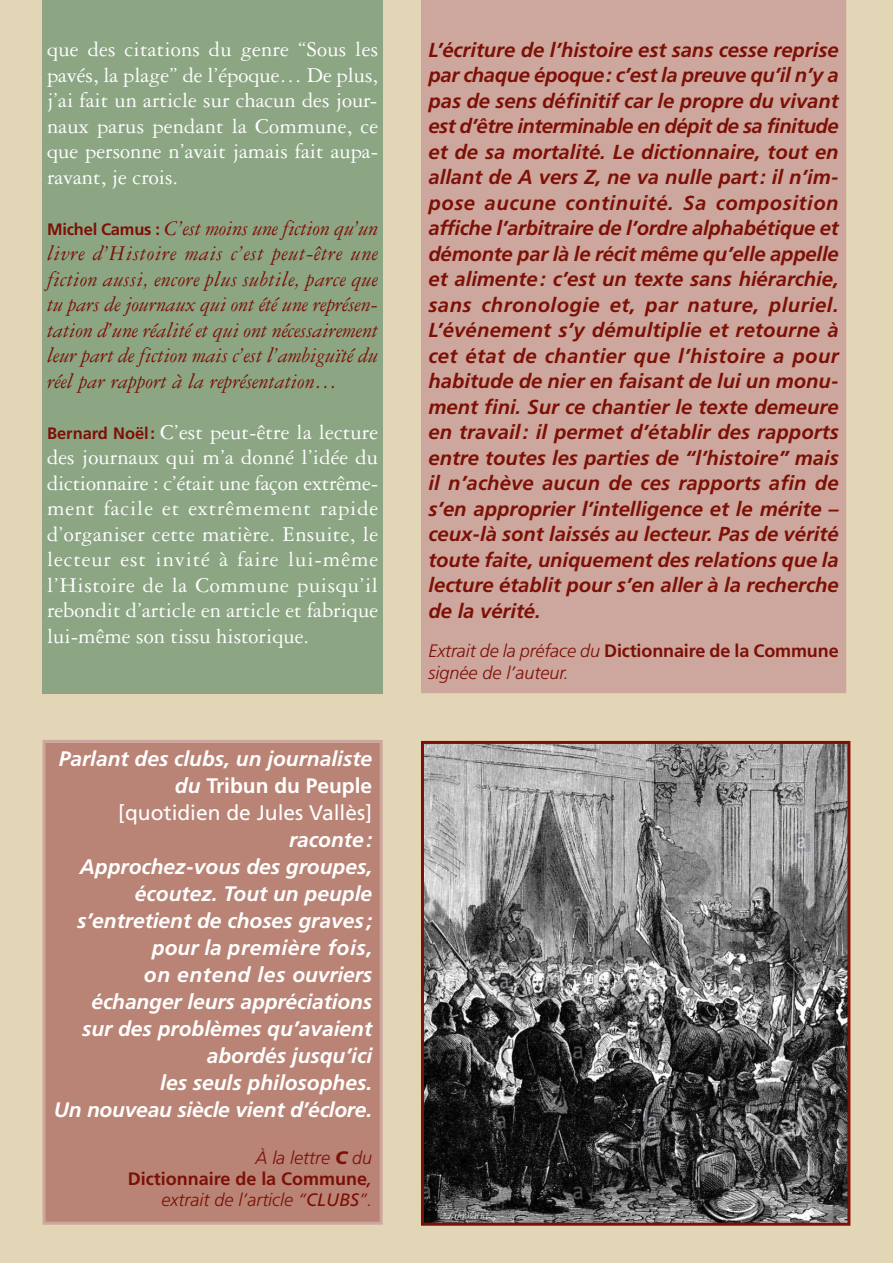
<style>
.page{position:relative;width:893px;height:1263px;background:#e3d6b6}
.page>*{position:absolute;margin:0;border:0;box-sizing:border-box;transform-origin:0 0}
.t1{font:22.5px/25.5px "Garamond Three";color:#fff;text-align:justify}
.t2{font:italic 22.5px/25.5px "Garamond Three";color:#7d1006;text-align:justify}
.t3{font:italic 700 21px/27px "Frutiger";color:#fff;text-align:right}
.t4{font:italic 700 20.25px/25.5px "Frutiger";color:#7d1006;text-align:justify}
.t5{font:italic 300 18px/21px "Frutiger";color:#7d1006}
.s1{font-family:"Frutiger";font-weight:700;font-style:normal;font-size:16.5px}
.s2{font-family:"Frutiger";font-weight:700;font-size:16.5px;color:#7d1006}
.s3{font-style:normal}
.s4{font-weight:400;font-style:normal}
.s5{font-weight:900}
.s6{font-weight:700;font-style:normal}
.s7{font-weight:400}
</style>
<div class="page">
<div style="left:43px;top:0;width:340px;height:693px;background:#8ca684"></div>
<div style="left:424px;top:3px;width:419px;height:687px;background:#cda79d"></div>
<div style="left:421px;top:0;width:425px;height:693px;border:3px solid #cda79d"></div>
<div style="left:46px;top:743px;width:334px;height:479px;background:#b98475"></div>
<div style="left:43px;top:740px;width:340px;height:485px;border:3px solid #cda79d"></div>
<img style="left:425px;top:745px;width:421px;height:477px">
<div style="left:421px;top:741px;width:429px;height:485px;border:3px solid #7d1006"></div>
<p class="t1" style="left:47px;top:39px;width:333px">que des citations du genre “Sous les pavés, la plage” de l’époque… De plus, j’ai fait un article sur chacun des jour&shy;naux parus pendant la Commune, ce que personne n’avait jamais fait aupa&shy;ravant, je crois.</p>
<p class="t2" style="left:47px;top:217px;width:333px"><span class="s1">Michel Camus :</span> C’est moins une fiction qu’un livre d’Histoire mais c’est peut-être une fiction aussi, encore plus subtile, parce que tu pars de journaux qui ont été une représen&shy;tation d’une réalité et qui ont nécessairement leur part de fiction mais c’est l’ambiguïté du réel par rapport à la représentation…</p>
<p class="t1" style="left:47px;top:421px;width:333px"><span class="s2">Bernard Noël:</span> C’est peut-être la lecture des journaux qui m’a donné l’idée du dictionnaire : c’était une façon extrême&shy;ment facile et extrêmement rapide d’organiser cette matière. Ensuite, le lecteur est invité à faire lui-même l’Histoire de la Commune puisqu’il rebondit d’article en article et fabrique lui-même son tissu historique.</p>
<p class="t3" style="left:59px;top:747px;width:315px">Parlant des clubs, un journaliste du <span class="s3">Tribun du Peuple<br></span><span class="s4">[quotidien de Jules Vallès]</span></p>
<p class="t3" style="left:54px;top:828px;width:320px">raconte :<br>Approchez-vous des groupes, écoutez. Tout un peuple s’entretient de choses graves ; pour la première fois,<br>on entend les ouvriers échanger leurs appréciations<br>sur des problè mes qu’avaient abordés jusqu’ici<br>les seuls philosophes.<br>Un nouveau siècle vient d’éclore.</p>
<p class="t5" style="left:128px;top:1148px;width:246px;text-align:right">À la lettre <span class="s5">C</span> du<br><span class="s6">Dictionnaire de la Commune</span><span class="s7">, </span>extrait de l’article “<span class="s7">CLUBS</span>”.</p>
<p class="t4" style="left:428px;top:39px;width:412px">L’écriture de l’histoire est sans cesse reprise par chaque époque : c’est la preuve qu’il n’y a pas de sens définitif car le propre du vivant est d’être interminable en dépit de sa finitude et de sa mortalité. Le dictionnaire, tout en allant de A vers Z, ne va nulle part : il n’im&shy;pose aucune continuité. Sa composition affiche l’arbitraire de l’ordre alphabétique et démonte par là le récit même qu’elle appelle et alimente : c’est un texte sans hiérarchie, sans chronologie et, par nature, pluriel.<br>L’événement s’y démul tiplie et retourne à cet état de chantier que l’histoire a pour habitude de nier en faisant de lui un monu&shy;ment fini. Sur ce chantier le texte demeure en travail : il permet d’établir des rapports entre toutes les parties de “l’histoire” mais il n’achève aucun de ces rapports afin de s’en approprier l’intelligence et le mérite – ceux-là sont laissés au lecteur. Pas de vérité toute faite, uniquement des relations que la lecture établit pour s’en aller à la recherche de la vérité.</p>
<p class="t5" style="left:428px;top:641px;width:412px;line-height:21.6px">Extrait de la préface du <span class="s6">Dictionnaire de la Commune </span>signée de l’auteur.</p>
</div>
